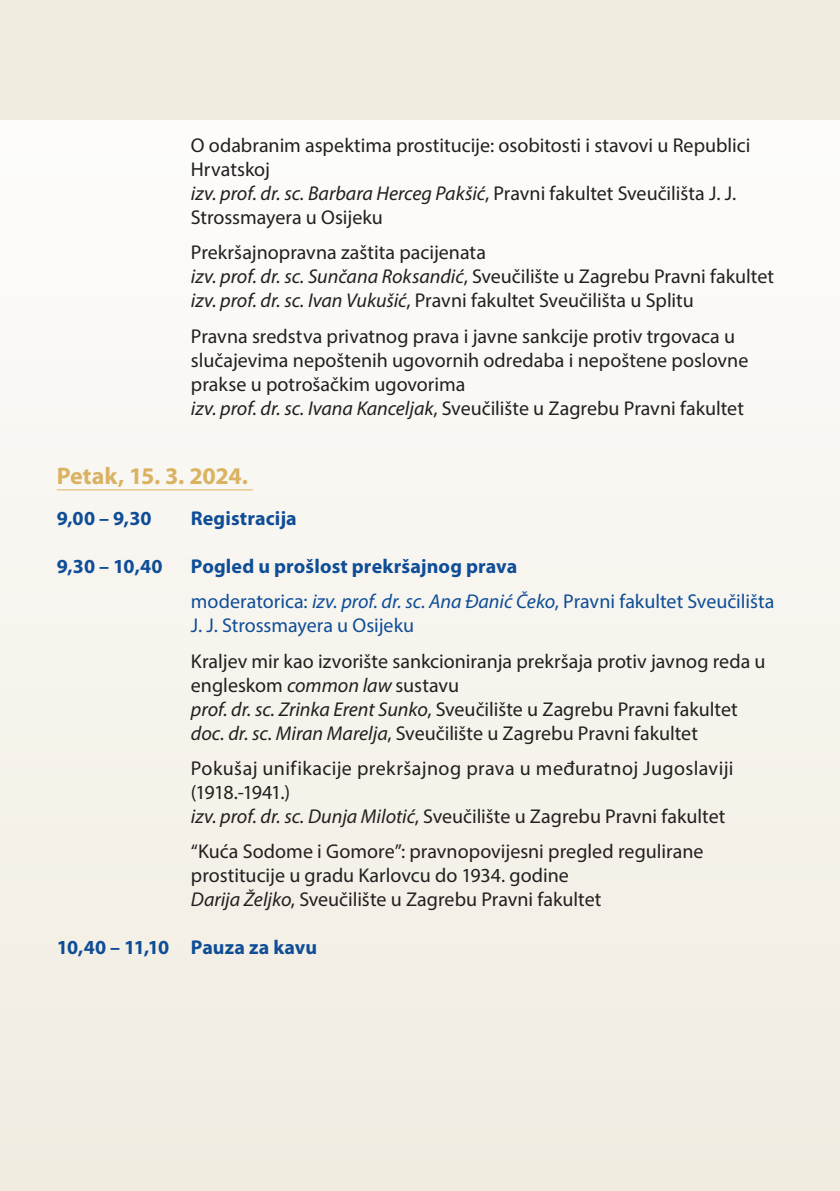
<style>
.page{position:relative;width:840px;height:1191px;background:#fff}
.page>*{position:absolute;margin:0;border:0;box-sizing:border-box;transform-origin:0 0}
.t1{font:700 24px "Myriad Pro";letter-spacing:-.01em;color:#dab262}
.t2{font:20px/24px "Myriad Pro";color:#231f20}
.t3{font:20px/35.4px "Myriad Pro";color:#0f4d96}
.t4{font:700 20px "Myriad Pro";letter-spacing:.005em;color:#0f4d96}
.s1{font-style:italic}
.s2{font-weight:700}
</style>
<div class="page">
<div style="left:0;top:0;width:839px;height:1191px;background:linear-gradient(to right,#f7f4ed,#f7f4ed)"></div>
<hr style="left:57px;top:489px;width:196px;height:1px;background:#dab262">
<div style="left:0;top:0;width:839px;height:119px;background:#f1ece0"></div>
<p class="t2" style="left:191px;top:133px;width:560px">O odabranim aspektima prostitucije: osobitosti i stavovi u Republici Hrvatskoj<br><span class="s1">izv. prof. dr. sc. Barbara Herceg Pakšić</span>, Pravni fakultet Sveučilišta J. J.<br>Strossmayera u Osijeku</p>
<p class="t2" style="left:191px;top:240px;width:584px">Prekršajnopravna zaštita pacijenata<br><span class="s1">izv. prof. dr. sc. Sunčana Roksandić</span>, Sveučilište u Zagrebu Pravni fakultet <span class="s1">izv. prof. dr. sc. Ivan Vukušić</span>, Pravni fakultet Sveučilišta u Splitu</p>
<p class="t2" style="left:191px;top:324px;width:558px">Pravna sredstva privatnog prava i javne sankcije protiv trgovaca u slučajevima nepoštenih ugovornih odredaba i nepoštene poslovne prakse u potrošačkim ugovorima<br><span class="s1">izv. prof. dr. sc. Ivana Kanceljak</span>, Sveučilište u Zagrebu Pravni fakultet</p>
<p class="t1" style="left:57px;top:462px;width:193px">Petak, 15. 3. 2024.</p>
<p class="t4" style="left:57px;top:507px;width:96px">9,00 – 9,30</p>
<p class="t4" style="left:191px;top:507px;width:107px">Registracija</p>
<p class="t4" style="left:57px;top:555px;width:107px">9,30 – 10,40</p>
<p class="t3" style="left:191px;top:548px;width:585px"><span class="s2">Pogled u prošlost prekršajnog prava<br></span>moderatorica: <span class="s1">izv. prof. dr. sc. Ana Đanić Čeko</span>, Pravni fakultet Sveučilišta</p>
<p class="t3" style="left:191px;top:607px;width:225px">J. J. Strossmayera u Osijeku</p>
<p class="t2" style="left:191px;top:648px;width:576px">Kraljev mir kao izvorište sankcioniranja prekršaja protiv javnog reda u engleskom <span class="s1">common law</span> sustavu<br><span class="s1">prof. dr. sc. Zrinka Erent Sunko</span>, Sveučilište u Zagrebu Pravni fakultet <span class="s1">doc. dr. sc. Miran Marelja</span>, Sveučilište u Zagrebu Pravni fakultet</p>
<p class="t2" style="left:191px;top:756px;width:544px">Pokušaj unifikacije prekršajnog prava u međuratnoj Jugoslaviji (1918.-1941.)<br><span class="s1">izv. prof. dr. sc. Dunja Milotić</span>, Sveučilište u Zagrebu Pravni fakultet</p>
<p class="t2" style="left:191px;top:839px;width:514px">“Kuća Sodome i Gomore”: pravnopovijesni pregled regulirane prostitucije u gradu Karlovcu do 1934. godine<br><span class="s1">Darija Željko</span>, Sveučilište u Zagrebu Pravni fakultet</p>
<p class="t4" style="left:57px;top:936px;width:262px">10,40 – 11,10 Pauza za kavu</p>
</div>
